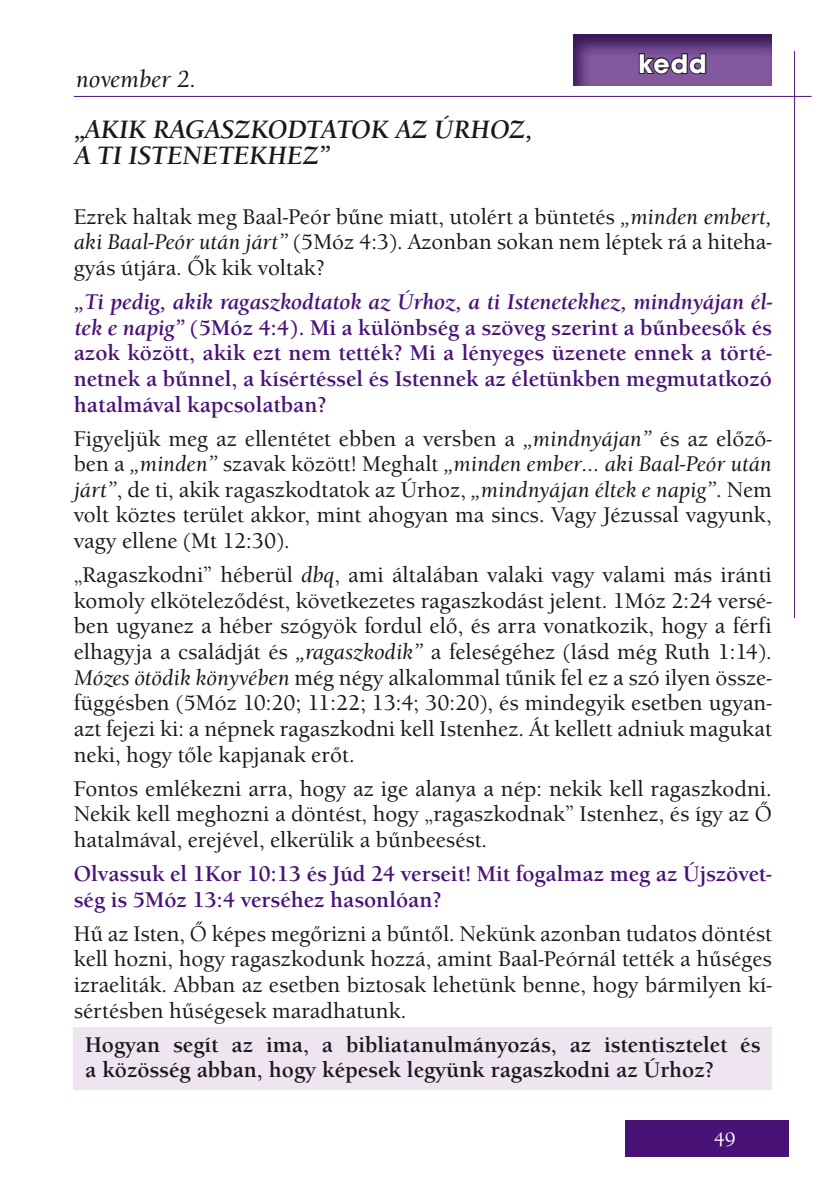
<style>
.page{position:relative;width:840px;height:1191px;background:#fff}
.page>*{position:absolute;margin:0;border:0;box-sizing:border-box;transform-origin:0 0}
.t1{font:700 28px "Avant Gar Got Itc TEE";color:#fff}
.t2{font:italic 700 26px/25.6px "Berkeley Old Sty Itc TEE";color:#1a171c}
.t3{font:italic 500 24px "Berkeley Old Sty Itc TEE";color:#1a171c}
.t4{font:500 22px/25.6px "Berkeley Old Sty Itc TEE";color:#1a171c;text-align:justify}
.t5{font:700 22px/25.6px "Berkeley Old Sty Itc TEE";color:#491276;text-align:justify}
.t6{font:700 22px/25.6px "Berkeley Old Sty Itc TEE";color:#1a171c}
.t7{font:500 20px "Berkeley Old Sty Itc TEE";color:#fff}
.s1{font-style:italic}
</style>
<div class="page">
<div style="left:624px;top:1120px;width:164px;height:37px;background:#491276"></div>
<hr style="left:74px;top:96px;width:737px;height:1px;background:#491276">
<hr style="left:793px;top:51px;width:1px;height:567px;background:#491276">
<svg style="left:573px;top:34px;width:199px;height:52px;background:#6b4388"></svg>
<div style="left:74px;top:1027px;width:697px;height:62px;background:#efe5f1"></div>
<svg style="left:637px;top:52px;width:70px;height:24px;background:#553c67"></svg>
<p class="t3" style="left:76px;top:65px;width:122px">november 2.</p>
<p class="t2" style="left:74px;top:117px;width:459px">„AKIK RAGASZKODTATOK AZ ÚRHOZ,<br>A TI ISTENETEKHEZ”</p>
<p class="t1" style="left:638px;top:46px;width:70px">kedd</p>
<p class="t4" style="left:74px;top:204px;width:699px">Ezrek haltak meg Baal-Peór bűne miatt, utolért a büntetés <span class="s1">„minden embert, aki Baal-Peór után járt”</span> (5Móz 4:3). Azonban sokan nem léptek rá a hiteha&shy;gyás útjára. Ők kik voltak?</p>
<p class="t5" style="left:74px;top:289px;width:700px"><span class="s1">„Ti pedig, akik ragaszkodtatok az Úrhoz, a ti Istenetekhez, mindnyájan él&shy;tek e napig”</span> (5Móz 4:4). Mi a különbség a szöveg szerint a bűnbeesők és azok között, akik ezt nem tették? Mi a lényeges üzenete ennek a törté&shy;netnek a bűnnel, a kísértéssel és Istennek az életünkben megmutatkozó hatalmával kapcsolatban?</p>
<p class="t4" style="left:74px;top:425px;width:699px">Figyeljük meg az ellentétet ebben a versben a <span class="s1">„mindnyájan”</span> és az előző&shy;ben a <span class="s1">„minden”</span> szavak között! Meghalt <span class="s1">„minden ember… aki Baal-Peór után járt”</span>, de ti, akik ragaszkodtatok az Úrhoz, <span class="s1">„mindnyájan éltek e napig”</span>. Nem volt köztes terület akkor, mint ahogyan ma sincs. Vagy Jézussal vagyunk, vagy ellene (Mt 12:30).</p>
<p class="t4" style="left:74px;top:562px;width:699px">„Ragaszkodni” héberül <span class="s1">dbq</span>, ami általában valaki vagy valami más iránti komoly elköteleződést, következetes ragaszkodást jelent. 1Móz 2:24 versé&shy;ben ugyanez a héber szógyök fordul elő, és arra vonatkozik, hogy a férfi elhagyja a családját és <span class="s1">„ragaszkodik”</span> a feleségéhez (lásd még Ruth 1:14).<br><span class="s1">Mózes ötödik könyvében</span> még négy alkalommal tűnik fel ez a szó ilyen össze&shy;függésben (5Móz 10:20; 11:22; 13:4; 30:20), és mindegyik esetben ugyan&shy;azt fejezi ki: a népnek ragaszkodni kell Istenhez. Át kellett adniuk magukat neki, hogy tőle kapjanak erőt.</p>
<p class="t4" style="left:74px;top:775px;width:699px">Fontos emlékezni arra, hogy az ige alanya a nép: nekik kell ragaszkodni.<br>Nekik kell meghozni a döntést, hogy „ragaszkodnak” Istenhez, és így az Ő hatalmával, erejével, elkerülik a bűnbeesést.</p>
<p class="t5" style="left:74px;top:861px;width:699px">Olvassuk el 1Kor 10:13 és Júd 24 verseit! Mit fogalmaz meg az Újszövet&shy;ség is 5Móz 13:4 verséhez hasonlóan?</p>
<p class="t4" style="left:74px;top:920px;width:699px">Hű az Isten, Ő képes megőrizni a bűntől. Nekünk azonban tudatos döntést kell hozni, hogy ragaszkodunk hozzá, amint Baal-Peórnál tették a hűséges izraeliták. Abban az esetben biztosak lehetünk benne, hogy bármilyen kí&shy;sértésben hűségesek maradhatunk.</p>
<p class="t6" style="left:85px;top:1031px;width:676px">Hogyan segít az ima, a bibliatanulmányozás, az istentisztelet és a közösség abban, hogy képesek legyünk ragaszkodni az Úrhoz?</p>
<p class="t7" style="left:713px;top:1128px;width:24px">49</p>
</div>
